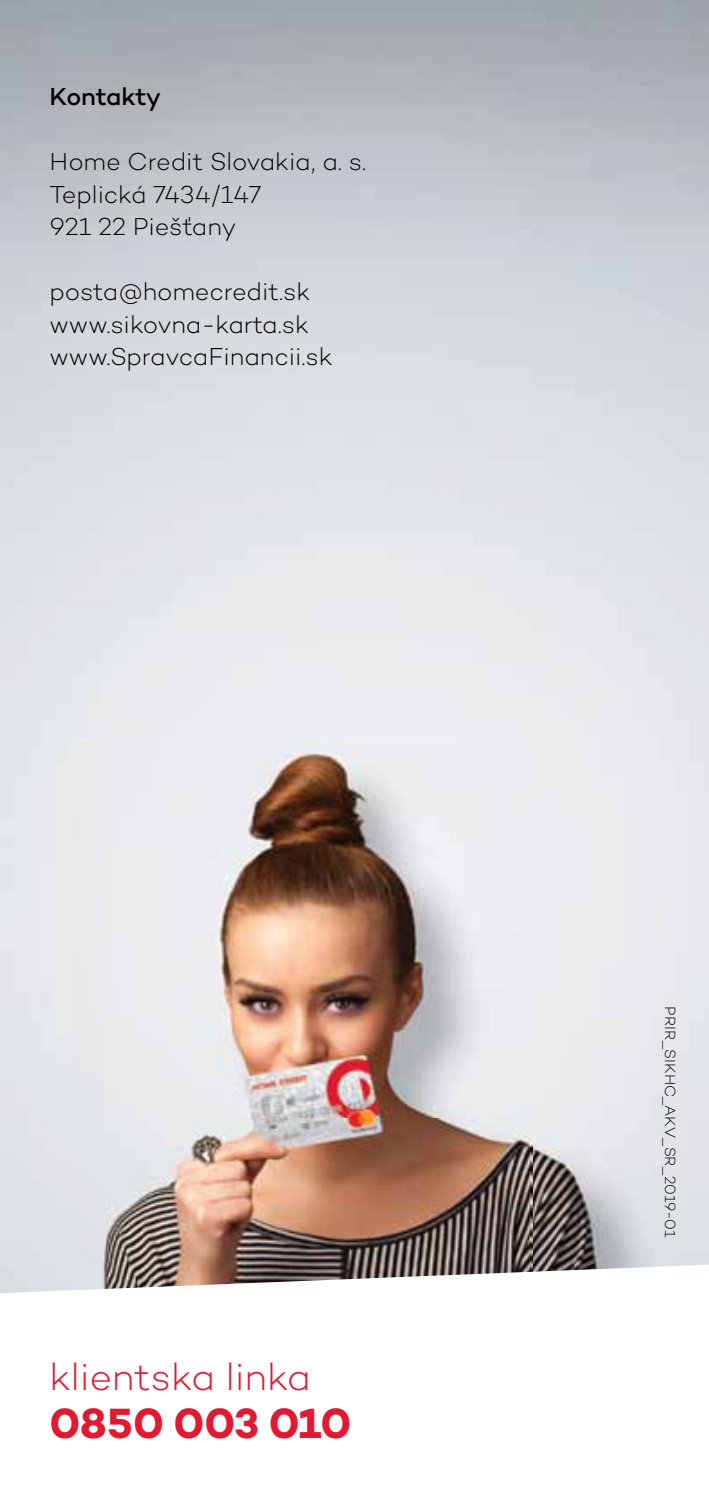
<style>
.page{position:relative;width:709px;height:1489px;background:#fff}
.page>*{position:absolute;margin:0;border:0;box-sizing:border-box;transform-origin:0 0}
.t1{font:700 43px "Campton";letter-spacing:-.005em;color:#e11931}
.t2{font:300 38.75px "Campton";color:#e11931}
.t3{font:300 25px/32.5px "Campton";letter-spacing:-.01em;color:#000}
.t4{font:500 25px "Campton";letter-spacing:-.01em;color:#000}
.t5{font:300 15px "Campton";letter-spacing:-.005em;color:#000}
</style>
<div class="page">
<div style="left:71px;top:739px;width:546px;height:79px;background:#ecebf1"></div>
<div style="left:71px;top:818px;width:36px;height:446px;background:#e7e9eb"></div>
<img style="left:107px;top:760px;width:510px;height:504px">
<svg style="left:0;top:1264px;width:709px;height:30px"></svg>
<p class="t4" style="left:50px;top:81px;width:113px">Kontakty</p>
<p class="t3" style="left:50px;top:145px;width:318px">Home Credit Slovakia, a. s.<br>Teplická 7434/147<br>921 22 Piešťany</p>
<p class="t3" style="left:50px;top:275px;width:284px">posta@homecredit.sk www.sikovna-karta.sk www.SpravcaFinancii.sk</p>
<h2 class="t2" style="left:50px;top:1352px;width:263px">klientska linka</h2>
<h1 class="t1" style="left:50px;top:1395px;width:303px">0850 003 010</h1>
<p class="t5" style="left:679px;top:1006px;width:232px;rotate:90deg">PRIR_SIKHC_AKV_SR_2019-01</p>
</div>
